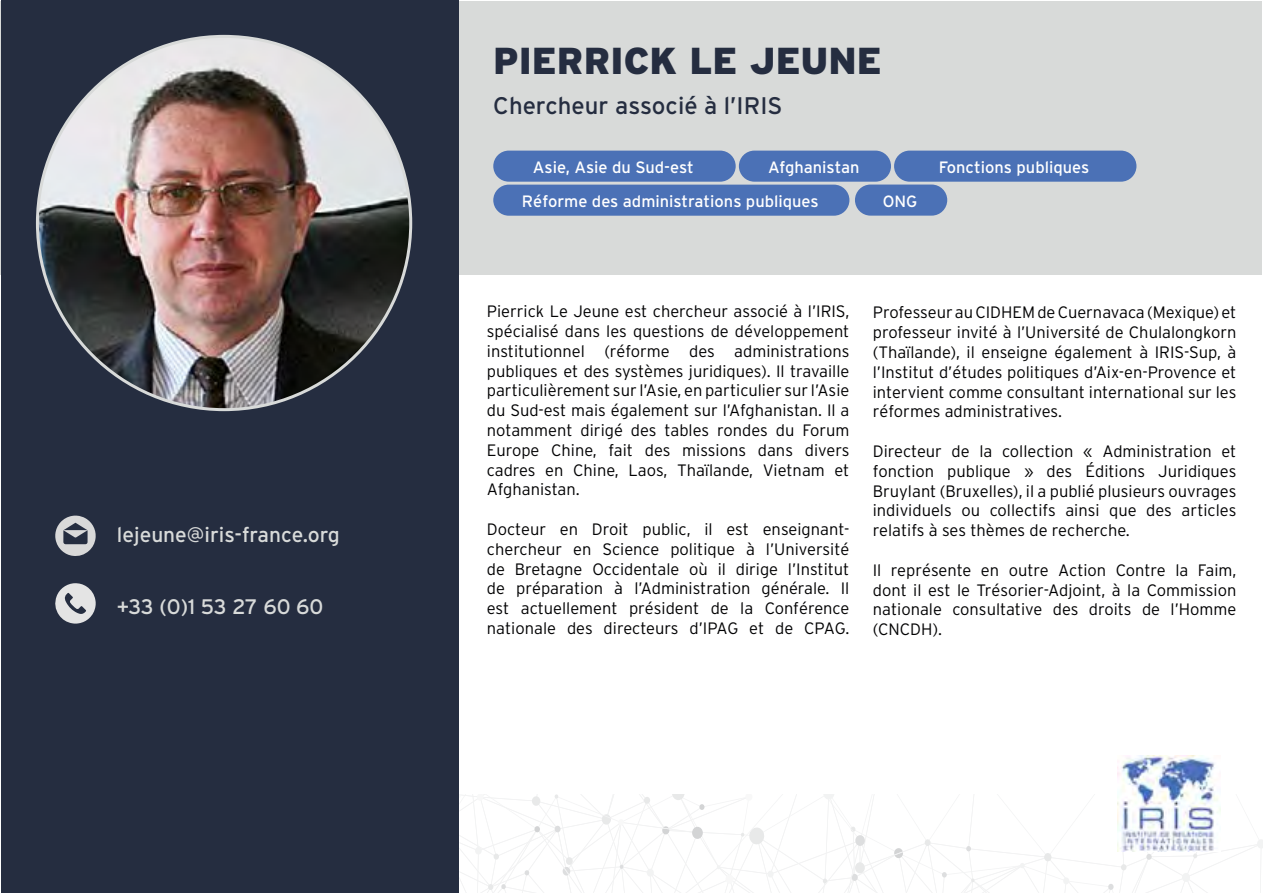
<style>
.page{position:relative;width:1263px;height:893px;background:#fff}
.page>*{position:absolute;margin:0;border:0;box-sizing:border-box;transform-origin:0 0}
.t1{font:900 37.5px "Interstate";color:#252d40}
.t2{font:24px "Interstate";color:#252d40}
.t3{font:21px "Interstate";color:#d8dad9}
.t4{font:300 16.5px/19.8px "Interstate";color:#020203;text-align:justify}
.t5{font:16.5px/34px "Interstate";color:#fff}
.t6{font:16.35px "Interstate";color:#fff}
</style>
<div class="page">
<div style="left:1px;top:1px;width:1261px;height:273px;background:#d8dad9"></div>
<div style="left:1px;top:0;width:457px;height:892px;background:#252d40"></div>
<svg style="left:459px;top:794px;width:804px;height:99px"></svg>
<img style="left:1117px;top:755px;width:103px;height:96px">
<img style="left:37px;top:36px;width:374px;height:374px;border-radius:187px">
<svg style="left:55px;top:583px;width:41px;height:41px"></svg>
<svg style="left:55px;top:516px;width:41px;height:40px"></svg>
<div style="left:493px;top:151px;width:243px;height:31px;background:#4b71b6;border-radius:16px"></div>
<div style="left:739px;top:151px;width:152px;height:31px;background:#4b71b6;border-radius:16px"></div>
<div style="left:493px;top:185px;width:356px;height:31px;background:#4b71b6;border-radius:16px"></div>
<div style="left:894px;top:151px;width:242px;height:31px;background:#4b71b6;border-radius:16px"></div>
<div style="left:855px;top:185px;width:92px;height:31px;background:#4b71b6;border-radius:16px"></div>
<p class="t3" style="left:117px;top:523px;width:224px">lejeune@iris-france.org</p>
<p class="t3" style="left:117px;top:594px;width:208px">+33 (0)1 53 27 60 60</p>
<h1 class="t1" style="left:493px;top:39px;width:390px">PIERRICK LE JEUNE</h1>
<h2 class="t2" style="left:493px;top:92px;width:291px">Chercheur associé à l’IRIS</h2>
<p class="t5" style="left:522px;top:150px;width:339px;text-indent:246px">Afghanistan<br>Réforme des administrations publiques</p>
<p class="t5" style="left:939px;top:150px;width:152px">Fonctions publiques</p>
<p class="t5" style="left:533px;top:150px;width:162px">Asie, Asie du Sud-est</p>
<p class="t6" style="left:883px;top:192px;width:36px">ONG</p>
<p class="t4" style="left:487px;top:301px;width:364px">Pierrick Le Jeune est chercheur associé à l’IRIS, spécialisé dans les questions de développement institutionnel (réforme des administrations publiques et des systèmes juridiques). Il travaille particulièrement sur l’Asie, en particulier sur l’Asie du Sud-est mais également sur l’Afghanistan. Il a notamment dirigé des tables rondes du Forum Europe Chine, fait des missions dans divers cadres en Chine, Laos, Thaïlande, Vietnam et Afghanistan.</p>
<p class="t4" style="left:487px;top:519px;width:364px">Docteur en Droit public, il est enseignant&shy;chercheur en Science politique à l’Université de Bretagne Occidentale où il dirige l’Institut de préparation à l’Administration générale. Il est actuellement président de la Conférence nationale des directeurs d’IPAG et de CPAG.</p>
<p class="t4" style="left:873px;top:302px;width:365px">Professeur au CIDHEM de Cuernavaca (Mexique) et professeur invité à l’Université de Chulalongkorn (Thaïlande), il enseigne également à IRIS-Sup, à l’Institut d’études politiques d’Aix-en-Provence et intervient comme consultant international sur les réformes administratives.</p>
<p class="t4" style="left:873px;top:441px;width:365px">Directeur de la collection « Administration et fonction publique » des Éditions Juridiques Bruylant (Bruxelles), il a publié plusieurs ouvrages individuels ou collectifs ainsi que des articles relatifs à ses thèmes de recherche.</p>
<p class="t4" style="left:873px;top:560px;width:365px">Il représente en outre Action Contre la Faim, dont il est le Trésorier-Adjoint, à la Commission nationale consultative des droits de l’Homme (CNCDH).</p>
</div>
